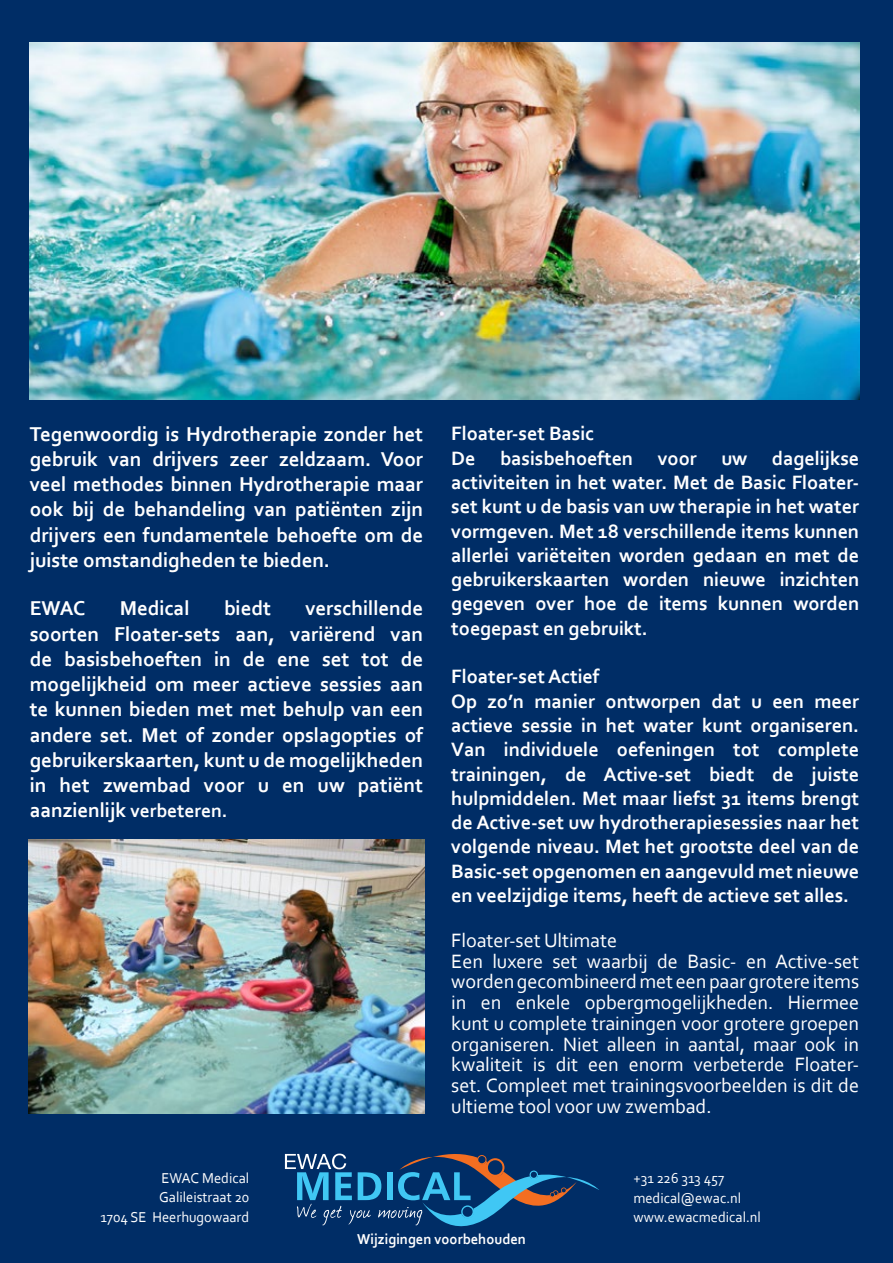
<style>
.page{position:relative;width:893px;height:1263px;background:#002d66}
.page>*{position:absolute;margin:0;border:0;box-sizing:border-box;transform-origin:0 0}
.t1{font:700 21px/25.2px "Corbel";letter-spacing:-.005em;color:#fff;text-align:justify}
.t2{font:700 20.25px/24.3px "Corbel";letter-spacing:-.005em;color:#fff;text-align:justify}
.t3{font:20.25px/20.7px "Corbel";letter-spacing:-.005em;color:#fff;text-align:justify}
.t4{font:15px "Corbel";color:#fff}
.t5{font:700 15px "Corbel";color:#fff}
.s1{font-size:19.5px}
</style>
<div class="page">
<svg style="left:285px;top:1153px;width:314px;height:74px"></svg>
<img style="left:29px;top:840px;width:395px;height:273px">
<img style="left:30px;top:43px;width:829px;height:357px">
<p class="t1" style="left:30px;top:421px;width:395px">Tegenwoordig is Hydrotherapie zonder het gebruik van drijvers zeer zeldzaam. Voor veel methodes binnen Hydrotherapie maar ook bij de behandeling van patiënten zijn drijvers een fundamentele behoefte om de juiste omstandigheden te bieden.</p>
<p class="t1" style="left:30px;top:595px;width:57px">EWAC</p>
<p class="t1" style="left:120px;top:595px;width:71px">Medical</p>
<p class="t1" style="left:224px;top:595px;width:48px">biedt</p>
<p class="t1" style="left:30px;top:595px;width:395px;text-indent:276px">verschillende soorten Floater-sets aan, variërend van de basisbehoeften in de ene set tot de mogelijkheid om meer actieve sessies aan te kunnen bieden met met behulp van een andere set. Met of zonder opslagopties of gebruikerskaarten, kunt u de mogelijkheden in het zwembad voor u en uw patiënt aanzienlijk <span class="s1">verbeteren.</span></p>
<p class="t4" style="left:161px;top:1168px;width:89px">EWAC Medical</p>
<p class="t4" style="left:159px;top:1188px;width:92px">Galileistraat 20</p>
<p class="t4" style="left:101px;top:1207px;width:150px">1704 SE Heerhugowaard</p>
<p class="t2" style="left:451px;top:421px;width:144px">Floater-set Basic</p>
<p class="t2" style="left:451px;top:445px;width:409px">De basisbehoeften voor uw dagelijkse activiteiten in het water. Met de Basic Floater&shy;set kunt u de basis van uw therapie in het water vormgeven. Met 18 verschillende items kunnen allerlei variëteiten worden gedaan en met de gebruikerskaarten worden nieuwe inzichten gegeven over hoe de items kunnen worden toegepast en gebruikt.</p>
<p class="t2" style="left:451px;top:664px;width:150px">Floater-set Actief</p>
<p class="t2" style="left:451px;top:688px;width:409px">Op zo’n manier ontworpen dat u een meer actieve sessie in het water kunt organiseren.<br>Van individuele oefeningen tot complete trainingen, de Active-set biedt de juiste hulpmiddelen. Met maar liefst 31 items brengt de Active-set uw hydrotherapiesessies naar het volgende niveau. Met het grootste deel van de Basic-set opgenomen en aangevuld met nieuwe en veelzijdige items, heeft de actieve set alles.</p>
<p class="t3" style="left:451px;top:929px;width:167px">Floater-set Ultimate</p>
<p class="t3" style="left:451px;top:950px;width:409px">Een luxere set waarbij de Basic- en Active-set worden gecombineerd met een paar grotere items in en enkele opbergmogelijkheden. Hiermee kunt u complete trainingen voor grotere groepen organiseren. Niet alleen in aantal, maar ook in kwaliteit is dit een enorm verbeterde Floater&shy;set. Compleet met trainingsvoorbeelden is dit de ultieme tool voor uw zwembad.</p>
<p class="t4" style="left:633px;top:1169px;width:93px">+31 226 313 457</p>
<p class="t4" style="left:633px;top:1188px;width:109px">medical@ewac.nl</p>
<p class="t4" style="left:633px;top:1208px;width:129px">www.ewacmedical.nl</p>
<p class="t5" style="left:357px;top:1230px;width:170px">Wijzigingen voorbehouden</p>
</div>
